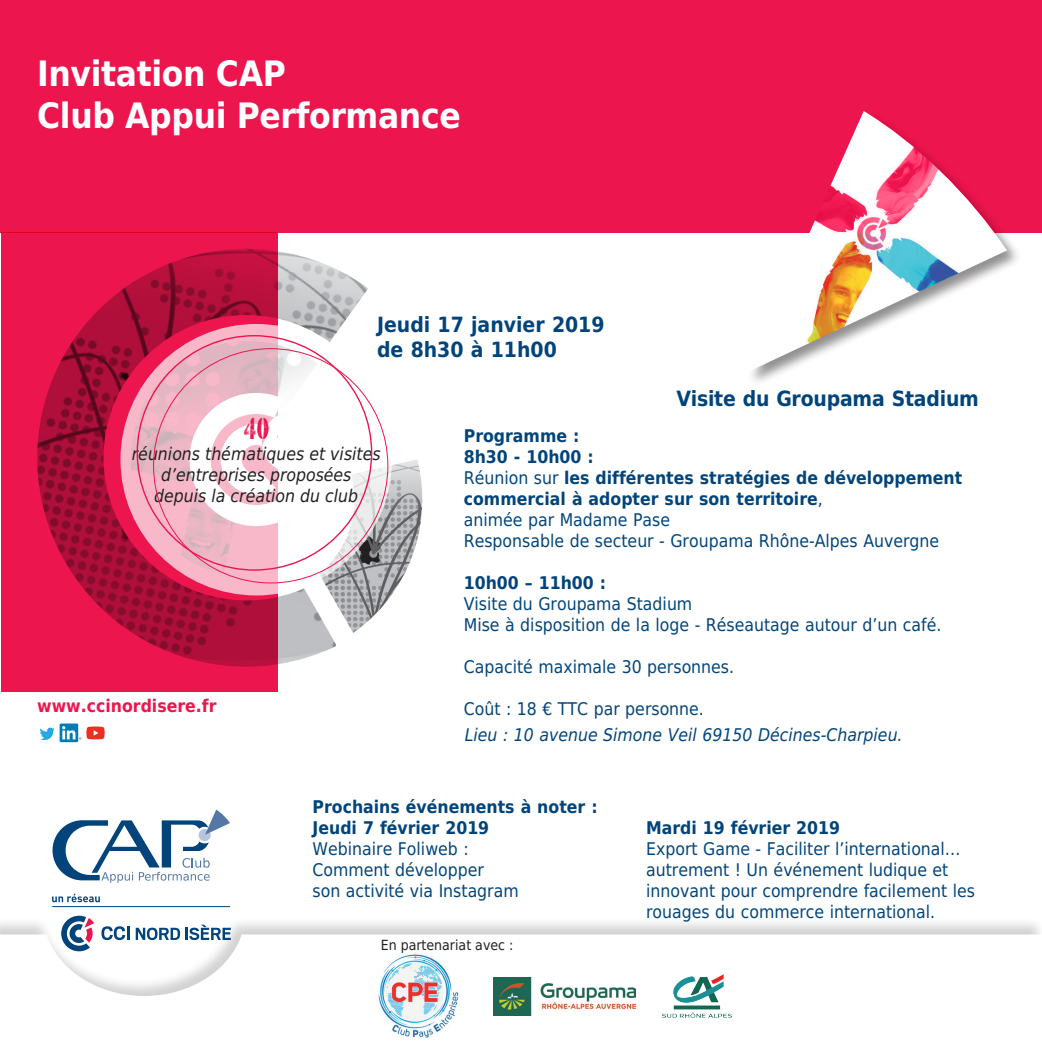
<style>
.page{position:relative;width:1042px;height:1042px;background:#fff}
.page>*{position:absolute;margin:0;border:0;box-sizing:border-box;transform-origin:0 0}
.t1{font:700 35px/42px "DejaVu Sans Condensed";letter-spacing:-.01em;color:#fff}
.t2{font:29.75px "Top Secret Stamp";color:#ed154e}
.t3{font:700 21px/24.5px "DejaVu Sans Condensed";color:#00447b}
.t4{font:17.5px/21px "DejaVu Sans Condensed";color:#00447b}
.t5{font:700 17.5px/21px "DejaVu Sans Condensed";color:#00447b}
.t6{font:italic 17.5px/21px "DejaVu Sans Condensed";color:#231f20;text-align:center}
.t7{font:italic 17.5px "DejaVu Sans Condensed";color:#00447b}
.t8{font:700 17.5px "DejaVu Sans Condensed";color:#ed154e}
.t9{font:14px "DejaVu Sans Condensed";color:#231f20}
.s1{font-weight:400}
</style>
<div class="page">
<img style="left:278px;top:251px;width:90px;height:413px">
<div style="left:0;top:0;width:1042px;height:232px;background:#ed154e"></div>
<div style="left:0;top:916px;width:1042px;height:126px;background:#231f20;opacity:.2"></div>
<svg style="left:0;top:934px;width:1042px;height:108px"></svg>
<img style="left:319px;top:460px;width:104px;height:173px">
<div style="left:747px;top:110px;width:275px;height:277px;background:#231f20;opacity:.5"></div>
<img style="left:748px;top:111px;width:259px;height:260px">
<svg style="left:101px;top:926px;width:24px;height:14px"></svg>
<hr style="left:127px;top:926px;width:3px;height:14px;background:#00447b">
<svg style="left:136px;top:924px;width:95px;height:16px"></svg>
<svg style="left:61px;top:916px;width:33px;height:35px"></svg>
<hr style="left:52px;top:906px;width:178px;height:1px;background:#00447b">
<svg style="left:52px;top:893px;width:48px;height:9px"></svg>
<svg style="left:53px;top:809px;width:177px;height:74px"></svg>
<img style="left:493px;top:977px;width:142px;height:38px">
<img style="left:376px;top:953px;width:84px;height:86px">
<svg style="left:1px;top:232px;width:277px;height:460px;background:#cc1143"></svg>
<svg style="left:120px;top:324px;width:272px;height:271px"></svg>
<svg style="left:189px;top:393px;width:134px;height:133px"></svg>
<img style="left:654px;top:962px;width:84px;height:73px">
<img style="left:40px;top:727px;width:15px;height:14px">
<div style="left:60px;top:723px;width:18px;height:19px;background:#007bb6"></div>
<svg style="left:62px;top:726px;width:43px;height:14px"></svg>
<h1 class="t1" style="left:37px;top:52px;width:425px">Invitation CAP<br>Club Appui Performance</h1>
<p class="t3" style="left:377px;top:312px;width:229px">Jeudi 17 janvier 2019 de 8h30 à 11h00</p>
<p class="t3" style="left:676px;top:385px;width:304px">Visite du Groupama Stadium</p>
<h2 class="t2" style="left:243px;top:411px;width:28px">40</h2>
<p class="t6" style="left:132px;top:443px;width:250px">réunions thématiques et visites d’entreprises proposées<br>depuis la création du club</p>
<p class="t5" style="left:464px;top:425px;width:500px">Programme :<br>8h30 - 10h00 :<br><span class="s1">Réunion sur</span> les différentes stratégies de développement commercial à adopter sur son territoire<span class="s1">,<br>animée par Madame Pase<br>Responsable de secteur - Groupama Rhône-Alpes Auvergne</span></p>
<p class="t5" style="left:464px;top:572px;width:144px">10h00 – 11h00 :</p>
<p class="t4" style="left:464px;top:593px;width:479px">Visite du Groupama Stadium<br>Mise à disposition de la loge - Réseautage autour d’un café.</p>
<p class="t4" style="left:464px;top:656px;width:272px">Capacité maximale 30 personnes.</p>
<p class="t8" style="left:37px;top:691px;width:181px">www.ccinordisere.fr</p>
<p class="t4" style="left:464px;top:698px;width:242px">Coût : 18 € TTC par personne.</p>
<p class="t7" style="left:465px;top:722px;width:439px">Lieu : 10 avenue Simone Veil 69150 Décines-Charpieu.</p>
<p class="t5" style="left:313px;top:796px;width:286px">Prochains événements à noter :<br>Jeudi 7 février 2019</p>
<p class="t4" style="left:313px;top:838px;width:208px">Webinaire Foliweb :<br>Comment développer<br>son activité via Instagram</p>
<p class="t9" style="left:381px;top:933px;width:134px">En partenariat avec :</p>
<p class="t5" style="left:646px;top:816px;width:195px">Mardi 19 février 2019</p>
<p class="t4" style="left:646px;top:838px;width:330px">Export Game - Faciliter l’international… autrement ! Un événement ludique et innovant pour comprendre facilement les rouages du commerce international.</p>
</div>
